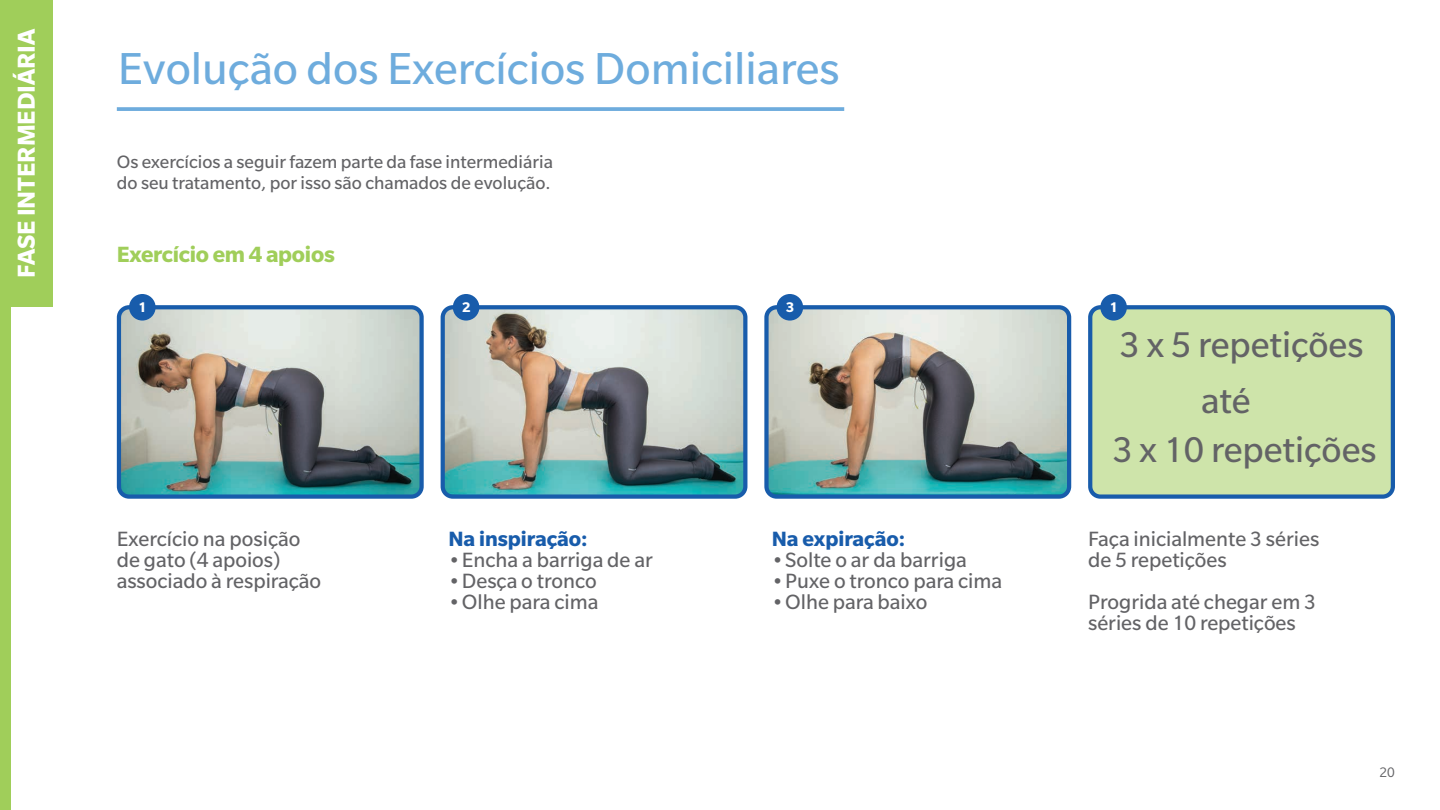
<style>
.page{position:relative;width:1440px;height:810px;background:#fff}
.page>*{position:absolute;margin:0;border:0;box-sizing:border-box;transform-origin:0 0}
.t1{font:48.75px "Slate Pro";color:#6eacdd}
.t2{font:38.85px "Slate Pro";color:#636366}
.t3{font:38.78px "Slate Pro";color:#636366}
.t4{font:700 26.62px "Slate Pro";color:#fff}
.t5{font:700 24px "Slate Pro";letter-spacing:-.01em;color:#a0ce5a}
.t6{font:22.5px/21px "Slate Pro";color:#636366}
.t7{font:700 22.5px "Slate Pro";color:#185cab}
.t8{font:19.5px/21px "Slate Pro";color:#636366}
.t9{font:700 15.23px "Slate Pro";color:#fff}
.t10{font:15px "Slate Pro";color:#636366}
</style>
<div class="page">
<img style="left:122px;top:310px;width:297px;height:184px">
<div style="left:117px;top:305px;width:307px;height:194px;border:4px solid #185cab;border-radius:10px"></div>
<div style="left:1090px;top:307px;width:303px;height:190px;background:#cee4aa;border-radius:10px"></div>
<div style="left:1088px;top:305px;width:307px;height:194px;border:4px solid #185cab;border-radius:10px"></div>
<img style="left:446px;top:310px;width:296px;height:184px">
<div style="left:441px;top:305px;width:306px;height:194px;border:4px solid #185cab;border-radius:10px"></div>
<img style="left:769px;top:310px;width:297px;height:184px">
<div style="left:764px;top:305px;width:307px;height:194px;border:4px solid #185cab;border-radius:10px"></div>
<svg style="left:117px;top:107px;width:727px;height:4px;background:#76b0de"></svg>
<div style="left:129px;top:294px;width:27px;height:27px;background:#185cab;border-radius:50%"></div>
<div style="left:1100px;top:294px;width:27px;height:27px;background:#185cab;border-radius:50%"></div>
<div style="left:453px;top:294px;width:26px;height:27px;background:#185cab;border-radius:50%"></div>
<div style="left:777px;top:294px;width:26px;height:27px;background:#185cab;border-radius:50%"></div>
<div style="left:0;top:0;width:10px;height:810px;background:#a0ce5a"></div>
<div style="left:0;top:0;width:52px;height:307px;background:#a0ce5a"></div>
<p class="t4" style="left:12px;top:278px;width:251px;rotate:-90deg">FASE INTERMEDIÁRIA</p>
<h1 class="t1" style="left:118px;top:43px;width:723px">Evolução dos Exercícios Domiciliares</h1>
<p class="t8" style="left:117px;top:151px;width:438px">Os exercícios a seguir fazem parte da fase intermediária do seu tratamento, por isso são chamados de evolução.</p>
<p class="t5" style="left:117px;top:241px;width:219px">Exercício em 4 apoios</p>
<p class="t9" style="left:138px;top:299px;width:10px">1</p>
<p class="t9" style="left:462px;top:299px;width:10px">2</p>
<p class="t9" style="left:786px;top:299px;width:10px">3</p>
<p class="t9" style="left:1110px;top:299px;width:10px">1</p>
<h2 class="t2" style="left:1120px;top:324px;width:245px">3 x 5 repetições</h2>
<h3 class="t3" style="left:1201px;top:381px;width:51px">até</h3>
<p class="t6" style="left:117px;top:528px;width:206px">Exercício na posição de gato (4 apoios) associado à respiração</p>
<p class="t7" style="left:448px;top:526px;width:141px">Na inspiração:</p>
<p class="t6" style="left:448px;top:549px;width:206px">•Encha a barriga de ar</p>
<p class="t6" style="left:448px;top:570px;width:150px">•Desça o tronco</p>
<p class="t6" style="left:448px;top:591px;width:151px">•Olhe para cima</p>
<p class="t7" style="left:772px;top:526px;width:135px">Na expiração:</p>
<p class="t6" style="left:772px;top:549px;width:197px">•Solte o ar da barriga</p>
<p class="t6" style="left:772px;top:570px;width:232px">•Puxe o tronco para cima</p>
<p class="t6" style="left:772px;top:591px;width:157px">•Olhe para baixo</p>
<h2 class="t2" style="left:1112px;top:429px;width:266px">3 x 10 repetições</h2>
<p class="t6" style="left:1088px;top:528px;width:233px">Faça inicialmente 3 séries de 5 repetições</p>
<p class="t6" style="left:1088px;top:591px;width:229px">Progrida até chegar em 3 séries de 10 repetições</p>
<p class="t10" style="left:1380px;top:764px;width:17px">20</p>
</div>
